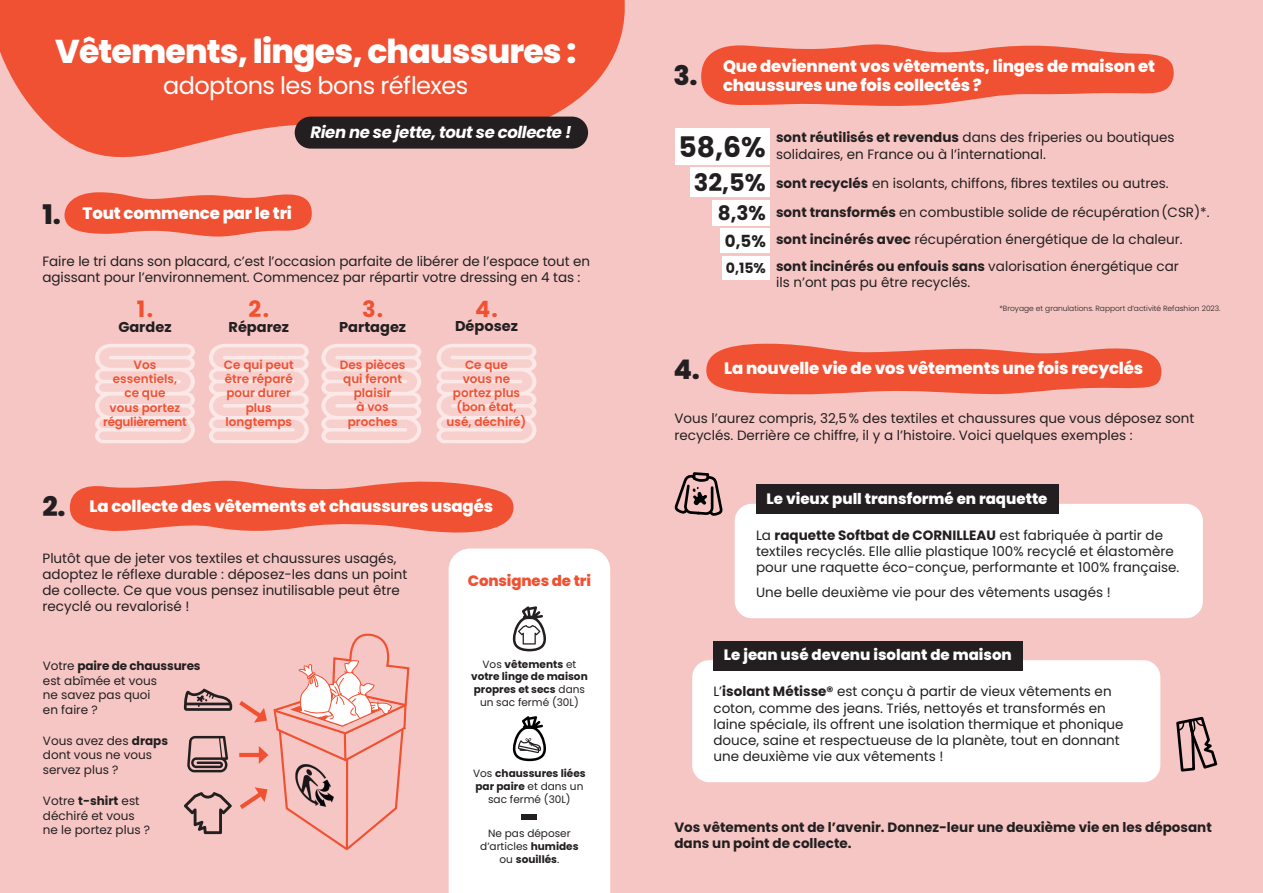
<style>
.page{position:relative;width:1263px;height:893px;background:#f6c6c4}
.page>*{position:absolute;margin:0;border:0;box-sizing:border-box;transform-origin:0 0}
.t1{font:800 33px "Poppins";letter-spacing:-.025em;color:#fff}
.t2{font:700 28.35px "Poppins";color:#231f20}
.t3{font:800 27px "Poppins";color:#231f20}
.t4{font:700 24.15px "Poppins";color:#231f20}
.t5{font:24px "Poppins";letter-spacing:-.025em;color:#fff}
.t6{font:700 22.5px "Poppins";color:#f05132}
.t7{font:700 19.95px "Poppins";color:#231f20}
.t8{font:700 16.65px "Poppins";color:#231f20}
.t9{font:800 16.5px/18.8px "Poppins";letter-spacing:-.01em;color:#fff}
.t10{font:italic 700 16.5px "Poppins";letter-spacing:-.025em;color:#fff}
.t11{font:800 15px "Poppins";color:#fff}
.t12{font:800 15px "Poppins";letter-spacing:-.01em;color:#f05132}
.t13{font:700 14.25px "Poppins";color:#231f20}
.t14{font:700 14.1px "Poppins";color:#231f20}
.t15{font:13.5px/16.2px "Poppins";color:#231f20}
.t16{font:700 13.5px/16.2px "Poppins";color:#231f20}
.t17{font:600 12px/14.2px "Poppins";color:#f05132;text-align:center}
.t18{font:12px/14.4px "Poppins";color:#231f20}
.t19{font:10.5px/12.6px "Poppins";color:#231f20;text-align:center}
.t20{font:700 10.5px/12.6px "Poppins";color:#231f20;text-align:center}
.t21{font:300 7.5px "Poppins";color:#231f20}
.s1{font-weight:700}
.s2{font-weight:400}
</style>
<div class="page">
<svg style="left:95px;top:344px;width:100px;height:99px"></svg>
<svg style="left:209px;top:344px;width:100px;height:99px"></svg>
<svg style="left:321px;top:344px;width:100px;height:99px"></svg>
<svg style="left:436px;top:344px;width:100px;height:99px"></svg>
<svg style="left:184px;top:633px;width:226px;height:217px"></svg>
<svg style="left:72px;top:228px;width:230px;height:9px"></svg>
<svg style="left:0;top:0;width:747px;height:228px;fill:#f05132"></svg>
<svg style="left:701px;top:41px;width:473px;height:69px"></svg>
<svg style="left:706px;top:344px;width:455px;height:51px"></svg>
<div style="left:675px;top:128px;width:95px;height:36px;background:#fff"></div>
<div style="left:690px;top:167px;width:80px;height:30px;background:#fff"></div>
<div style="left:712px;top:200px;width:58px;height:26px;background:#fff"></div>
<div style="left:720px;top:229px;width:50px;height:24px;background:#fff"></div>
<div style="left:722px;top:256px;width:48px;height:23px;background:#fff"></div>
<svg style="left:70px;top:480px;width:443px;height:53px"></svg>
<div style="left:449px;top:549px;width:161px;height:344px;background:#fff"></div>
<svg style="left:513px;top:606px;width:33px;height:45px"></svg>
<svg style="left:513px;top:716px;width:33px;height:45px"></svg>
<div style="left:521px;top:815px;width:16px;height:5px;background:#231f20"></div>
<div style="left:692px;top:660px;width:468px;height:122px;background:#fff;border-radius:17px"></div>
<div style="left:735px;top:504px;width:468px;height:114px;background:#fff;border-radius:17px"></div>
<div style="left:295px;top:117px;width:293px;height:32px;background:#231f20;border-radius:16px"></div>
<svg style="left:674px;top:472px;width:49px;height:44px"></svg>
<svg style="left:1176px;top:716px;width:42px;height:56px"></svg>
<img style="left:296px;top:764px;width:38px;height:43px">
<div style="left:756px;top:484px;width:302px;height:30px;background:#231f20"></div>
<div style="left:713px;top:641px;width:310px;height:29px;background:#231f20"></div>
<h1 class="t1" style="left:55px;top:32px;width:523px">Vêtements, linges, chaussures :</h1>
<h3 class="t5" style="left:163px;top:72px;width:307px">adoptons les bons réflexes</h3>
<p class="t10" style="left:310px;top:122px;width:263px">Rien ne se jette, tout se collecte !</p>
<h3 class="t3" style="left:43px;top:199px;width:20px">1.</h3>
<p class="t9" style="left:83px;top:204px;width:211px">Tout commence par le tri</p>
<p class="t15" style="left:43px;top:253px;width:549px">Faire le tri dans son placard, c’est l’occasion parfaite de libérer de l’espace tout en agissant pour l’environnement. Commencez par répartir votre dressing en 4 tas :</p>
<h3 class="t6" style="left:137px;top:296px;width:18px">1.</h3>
<h3 class="t6" style="left:249px;top:296px;width:22px">2.</h3>
<h3 class="t6" style="left:362px;top:296px;width:23px">3.</h3>
<h3 class="t6" style="left:475px;top:296px;width:24px">4.</h3>
<p class="t13" style="left:118px;top:319px;width:55px">Gardez</p>
<p class="t13" style="left:228px;top:319px;width:62px">Réparez</p>
<p class="t13" style="left:339px;top:319px;width:69px">Partagez</p>
<p class="t13" style="left:455px;top:318px;width:64px">Déposez</p>
<p class="t17" style="left:103px;top:357px;width:85px">Vos essentiels,<br>ce que<br>vous portez régulièrement</p>
<p class="t17" style="left:224px;top:357px;width:71px">Ce qui peut être réparé pour durer plus longtemps</p>
<p class="t17" style="left:340px;top:357px;width:67px">Des pièces qui feront plaisir<br>à vos proches</p>
<p class="t17" style="left:447px;top:357px;width:81px">Ce que<br>vous ne portez plus (bon état, usé, déchiré)</p>
<h3 class="t3" style="left:43px;top:491px;width:25px">2.</h3>
<p class="t9" style="left:89px;top:496px;width:405px">La collecte des vêtements et chaussures usagés</p>
<p class="t15" style="left:43px;top:550px;width:366px">Plutôt que de jeter vos textiles et chaussures usagés, adoptez le réflexe durable : déposez-les dans un point de collecte. Ce que vous pensez inutilisable peut être recyclé ou revalorisé !</p>
<p class="t18" style="left:43px;top:659px;width:159px">Votre <span class="s1">paire de chaussures </span>est abîmée et vous<br>ne savez pas quoi<br>en faire ?</p>
<p class="t18" style="left:43px;top:733px;width:127px">Vous avez des <span class="s1">draps </span>dont vous ne vous servez plus ?</p>
<p class="t18" style="left:43px;top:794px;width:109px">Votre <span class="s1">t-shirt</span> est déchiré et vous ne le portez plus ?</p>
<p class="t12" style="left:468px;top:572px;width:125px">Consignes de tri</p>
<p class="t20" style="left:471px;top:658px;width:118px"><span class="s2">Vos</span> vêtements <span class="s2">et </span>votre linge de maison propres et secs <span class="s2">dans un sac fermé (30L)</span></p>
<p class="t19" style="left:473px;top:767px;width:114px">Vos <span class="s1">chaussures liées par paire</span> et dans un sac fermé (30L)</p>
<p class="t19" style="left:480px;top:827px;width:100px">Ne pas déposer d’articles <span class="s1">humides </span>ou <span class="s1">souillés</span>.</p>
<h3 class="t3" style="left:673px;top:60px;width:26px">3.</h3>
<p class="t9" style="left:723px;top:57px;width:434px">Que deviennent vos vêtements, linges de maison et chaussures une fois collectés ?</p>
<h2 class="t2" style="left:678px;top:130px;width:89px">58,6%</h2>
<h3 class="t4" style="left:694px;top:168px;width:73px">32,5%</h3>
<h3 class="t7" style="left:718px;top:201px;width:50px">8,3%</h3>
<p class="t8" style="left:725px;top:231px;width:42px">0,5%</p>
<p class="t14" style="left:726px;top:260px;width:42px">0,15%</p>
<p class="t15" style="left:776px;top:130px;width:400px"><span class="s1">sont réutilisés et revendus</span> dans des friperies ou boutiques solidaires, en France ou à l’international.</p>
<p class="t15" style="left:776px;top:169px;width:435px;line-height:27.9px"><span class="s1">sont recyclés</span> en isolants, chiffons, fibres textiles ou autres.<br><span class="s1">sont transformés</span> en combustible solide de récupération(CSR)*. <span class="s1">sont incinérés avec</span> récupération énergétique de la chaleur. <span class="s1">sont incinérés ou enfouis sans</span> valorisation énergétique car</p>
<p class="t15" style="left:776px;top:275px;width:196px">ils n’ont pas pu être recyclés.</p>
<p class="t21" style="left:999px;top:304px;width:223px">*Broyage et granulations. Rapport d’activité Refashion 2023.</p>
<h3 class="t3" style="left:673px;top:354px;width:28px">4.</h3>
<p class="t9" style="left:724px;top:359px;width:420px">La nouvelle vie de vos vêtements une fois recyclés</p>
<p class="t15" style="left:674px;top:411px;width:521px">Vous l’aurez compris, 32,5% des textiles et chaussures que vous déposez sont recyclés. Derrière ce chiffre, il y a l’histoire. Voici quelques exemples :</p>
<p class="t11" style="left:767px;top:490px;width:282px">Le vieux pull transformé en raquette</p>
<p class="t15" style="left:756px;top:527px;width:425px">La <span class="s1">raquette Softbat de CORNILLEAU</span> est fabriquée à partir de textiles recyclés. Elle allie plastique 100% recyclé et élastomère pour une raquette éco-conçue, performante et 100% française.</p>
<p class="t15" style="left:756px;top:584px;width:356px">Une belle deuxième vie pour des vêtements usagés !</p>
<p class="t11" style="left:724px;top:646px;width:289px">Le jean usé devenu isolant de maison</p>
<p class="t15" style="left:713px;top:683px;width:412px">L’<span class="s1">isolant Métisse®</span> est conçu à partir de vieux vêtements en coton, comme des jeans. Triés, nettoyés et transformés en laine spéciale, ils offrent une isolation thermique et phonique douce, saine et respectueuse de la planète, tout en donnant une deuxième vie aux vêtements !</p>
<p class="t16" style="left:674px;top:819px;width:539px">Vos vêtements ont de l’avenir. Donnez-leur une deuxième vie en les déposant dans un point de collecte.</p>
</div>
